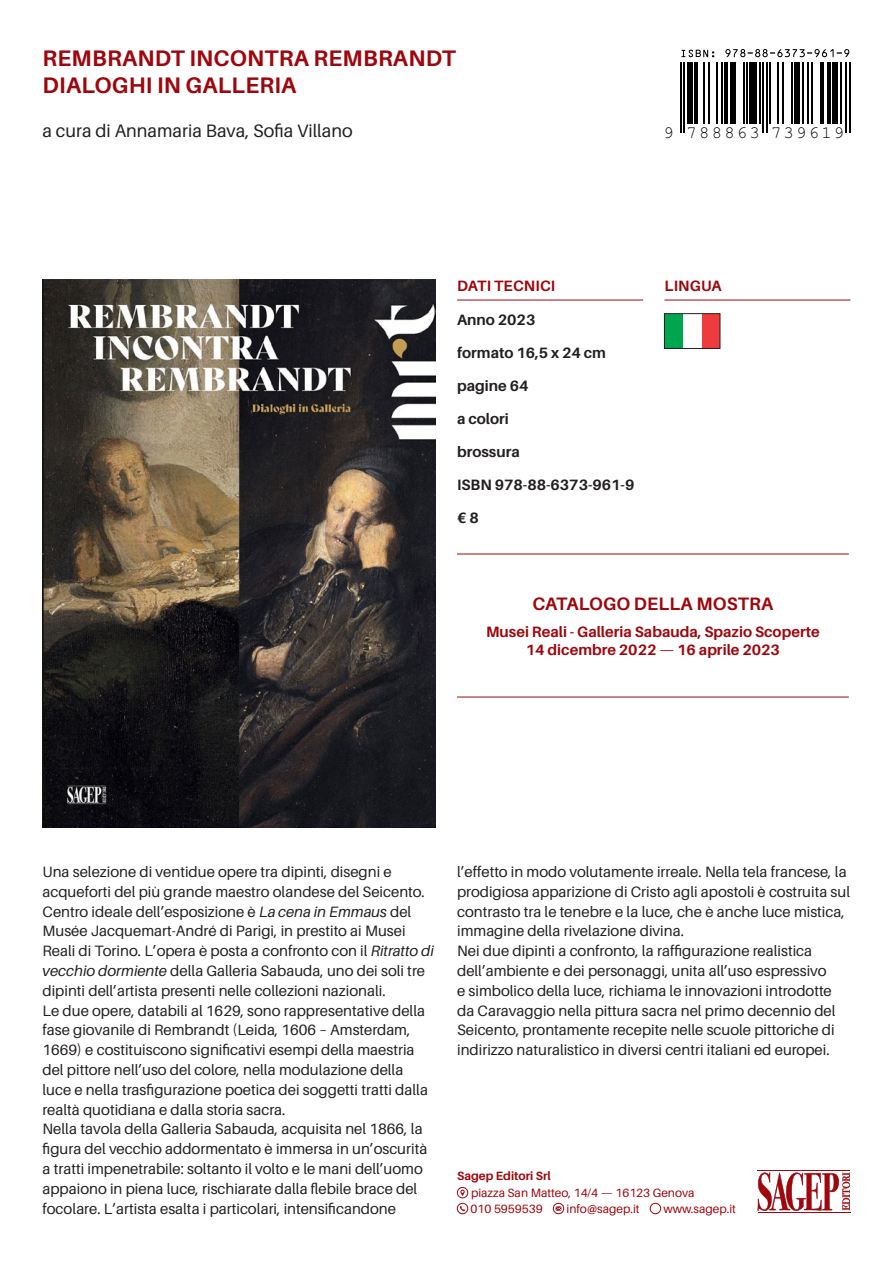
<style>
.page{position:relative;width:893px;height:1263px;background:#fff}
.page>*{position:absolute;margin:0;border:0;box-sizing:border-box;transform-origin:0 0}
.Collana{font:700 22.5px "Aileron";letter-spacing:.01em;color:#9d070d}
.autore_curatore{font:18px "Aileron";color:#231f20}
.Titolo_bilingue{font:700 18px "Aileron";letter-spacing:.01em;color:#9d070d}
.t1{font:17.25px "Helvetica";letter-spacing:.13em;color:#000}
.t2{font:15px/19.8px "Aileron";color:#231f20}
.Titolo_bilingue-2{font:700 15px "Aileron";color:#9d070d}
.Dati_tecnici{font:700 15px "Aileron";color:#231f20}
.t3{font:12px/16.6px "Aileron";color:#9d070d}
.t4{font:700 12px "Aileron";color:#9d070d}
.s1{font-weight:400}
.s2{font-style:italic}
</style>
<div class="page">
<svg style="left:757px;top:1172px;width:93px;height:39px"></svg>
<hr style="left:757px;top:1170px;width:93px;height:1px;background:#9d070d">
<hr style="left:758px;top:1212px;width:92px;height:1px;background:#9d070d">
<hr style="left:457px;top:300px;width:186px;height:1px;background:#9d070d">
<div style="left:664px;top:314px;width:56px;height:34px;background:#00a54f"></div>
<div style="left:693px;top:314px;width:27px;height:34px;background:#ee3b3d"></div>
<div style="left:683px;top:314px;width:19px;height:34px;background:#fff"></div>
<div style="left:664px;top:313px;width:56px;height:36px;border:1px solid #231f20"></div>
<hr style="left:664px;top:300px;width:186px;height:1px;background:#9d070d">
<svg style="left:460px;top:1189px;width:5px;height:7px"></svg>
<div style="left:457px;top:1187px;width:11px;height:11px;border:1px solid #9d070d;border-radius:50%"></div>
<svg style="left:460px;top:1206px;width:5px;height:5px"></svg>
<div style="left:457px;top:1203px;width:11px;height:11px;border:1px solid #9d070d;border-radius:50%"></div>
<svg style="left:556px;top:1206px;width:5px;height:5px"></svg>
<div style="left:553px;top:1203px;width:11px;height:11px;border:1px solid #9d070d;border-radius:50%"></div>
<div style="left:650px;top:1203px;width:11px;height:11px;border:1px solid #9d070d;border-radius:50%"></div>
<svg style="left:681px;top:50px;width:33px;height:7px"></svg>
<svg style="left:725px;top:49px;width:124px;height:8px"></svg>
<hr style="left:680px;top:62px;width:1px;height:71px;background:#000">
<hr style="left:683px;top:62px;width:2px;height:71px;background:#000">
<div style="left:687px;top:62px;width:5px;height:62px;background:#000"></div>
<hr style="left:694px;top:62px;width:4px;height:62px;background:#000">
<hr style="left:703px;top:62px;width:2px;height:62px;background:#000">
<hr style="left:709px;top:62px;width:1px;height:62px;background:#000">
<hr style="left:716px;top:62px;width:1px;height:62px;background:#000">
<hr style="left:721px;top:62px;width:2px;height:62px;background:#000">
<hr style="left:724px;top:62px;width:4px;height:62px;background:#000">
<div style="left:730px;top:62px;width:5px;height:62px;background:#000"></div>
<hr style="left:743px;top:62px;width:1px;height:62px;background:#000">
<hr style="left:746px;top:62px;width:2px;height:62px;background:#000">
<div style="left:750px;top:62px;width:7px;height:62px;background:#000"></div>
<hr style="left:759px;top:62px;width:2px;height:62px;background:#000">
<hr style="left:762px;top:62px;width:2px;height:71px;background:#000">
<hr style="left:766px;top:62px;width:2px;height:71px;background:#000">
<hr style="left:770px;top:62px;width:1px;height:62px;background:#000">
<hr style="left:777px;top:62px;width:1px;height:62px;background:#000">
<hr style="left:782px;top:62px;width:2px;height:62px;background:#000">
<hr style="left:791px;top:62px;width:2px;height:62px;background:#000">
<div style="left:795px;top:62px;width:5px;height:62px;background:#000"></div>
<hr style="left:802px;top:62px;width:2px;height:62px;background:#000">
<hr style="left:807px;top:62px;width:2px;height:62px;background:#000">
<hr style="left:811px;top:62px;width:2px;height:62px;background:#000">
<hr style="left:820px;top:62px;width:4px;height:62px;background:#000">
<hr style="left:827px;top:62px;width:4px;height:62px;background:#000">
<div style="left:832px;top:62px;width:6px;height:62px;background:#000"></div>
<hr style="left:840px;top:62px;width:1px;height:62px;background:#000">
<hr style="left:845px;top:62px;width:2px;height:71px;background:#000">
<hr style="left:849px;top:62px;width:1px;height:71px;background:#000">
<hr style="left:457px;top:554px;width:392px;height:1px;background:#9d070d">
<hr style="left:457px;top:697px;width:392px;height:1px;background:#9d070d">
<img style="left:43px;top:280px;width:393px;height:547px">
<p class="Collana" style="left:43px;top:46px;width:415px">REMBRANDT INCONTRA REMBRANDT</p>
<p class="Collana" style="left:43px;top:73px;width:255px">DIALOGHI IN GALLERIA</p>
<p class="autore_curatore" style="left:43px;top:121px;width:312px">a cura di Annamaria Bava, Sofia Villano</p>
<p class="t1" style="left:663px;top:122px;width:182px">9 788863 739619</p>
<p class="Titolo_bilingue-2" style="left:457px;top:278px;width:100px">DATI TECNICI</p>
<p class="Titolo_bilingue-2" style="left:664px;top:278px;width:59px">LINGUA</p>
<p class="Dati_tecnici" style="left:457px;top:311px;width:80px">Anno 2023</p>
<p class="Dati_tecnici" style="left:457px;top:344px;width:150px">formato 16,5 x 24 cm</p>
<p class="Dati_tecnici" style="left:457px;top:377px;width:73px">pagine 64</p>
<p class="Dati_tecnici" style="left:457px;top:410px;width:53px">a colori</p>
<p class="Dati_tecnici" style="left:457px;top:443px;width:64px">brossura</p>
<p class="Dati_tecnici" style="left:457px;top:476px;width:179px">ISBN 978-88-6373-961-9</p>
<p class="Dati_tecnici" style="left:457px;top:509px;width:23px">€ 8</p>
<p class="Titolo_bilingue" style="left:532px;top:594px;width:242px">CATALOGO DELLA MOSTRA</p>
<p class="Titolo_bilingue-2" style="left:486px;top:623px;width:335px">Musei Reali - Galleria Sabauda, Spazio Scoperte</p>
<p class="Titolo_bilingue-2" style="left:526px;top:641px;width:256px">14 dicembre 2022 <span class="s1">—</span> 16 aprile 2023</p>
<p class="t2" style="left:43px;top:862px;width:384px">Una selezione di ventidue opere tra dipinti, disegni e acqueforti del più grande maestro olandese del Seicento.</p>
<p class="t2" style="left:43px;top:901px;width:393px">Centro ideale dell’esposizione è <span class="s2">La cena in Emmaus</span> del Musée Jacquemart-André di Parigi, in prestito ai Musei Reali di Torino. L’opera è posta a confronto con il <span class="s2">Ritratto di vecchio dormiente</span> della Galleria Sabauda, uno dei soli tre dipinti dell’artista presenti nelle collezioni nazionali.</p>
<p class="t2" style="left:43px;top:1000px;width:387px">Le due opere, databili al 1629, sono rappresentative della fase giovanile di Rembrandt (Leida, 1606 – Amsterdam, 1669) e costituiscono significativi esempi della maestria del pittore nell’uso del colore, nella modulazione della luce e nella trasfigurazione poetica dei soggetti tratti dalla realtà quotidiana e dalla storia sacra.</p>
<p class="t2" style="left:43px;top:1119px;width:386px">Nella tavola della Galleria Sabauda, acquisita nel 1866, la figura del vecchio addormentato è immersa in un’oscurità a tratti impenetrabile: soltanto il volto e le mani dell’uomo appaiono in piena luce, rischiarate dalla flebile brace del focolare. L’artista esalta i particolari, intensificandone</p>
<p class="t2" style="left:457px;top:862px;width:394px">l’effetto in modo volutamente irreale. Nella tela francese, la prodigiosa apparizione di Cristo agli apostoli è costruita sul contrasto tra le tenebre e la luce, che è anche luce mistica, immagine della rivelazione divina.</p>
<p class="t2" style="left:457px;top:941px;width:380px">Nei due dipinti a confronto, la raffigurazione realistica dell’ambiente e dei personaggi, unita all’uso espressivo e simbolico della luce, richiama le innovazioni introdotte da Caravaggio nella pittura sacra nel primo decennio del Seicento, prontamente recepite nelle scuole pittoriche di indirizzo naturalistico in diversi centri italiani ed europei.</p>
<p class="t4" style="left:457px;top:1169px;width:95px">Sagep Editori Srl</p>
<p class="t3" style="left:470px;top:1184px;width:226px">piazza San Matteo, 14/4 — 16123 Genova<br>010 5959539</p>
<p class="t3" style="left:566px;top:1201px;width:75px">info@sagep.it</p>
<p class="t3" style="left:663px;top:1201px;width:74px">www.sagep.it</p>
</div>
